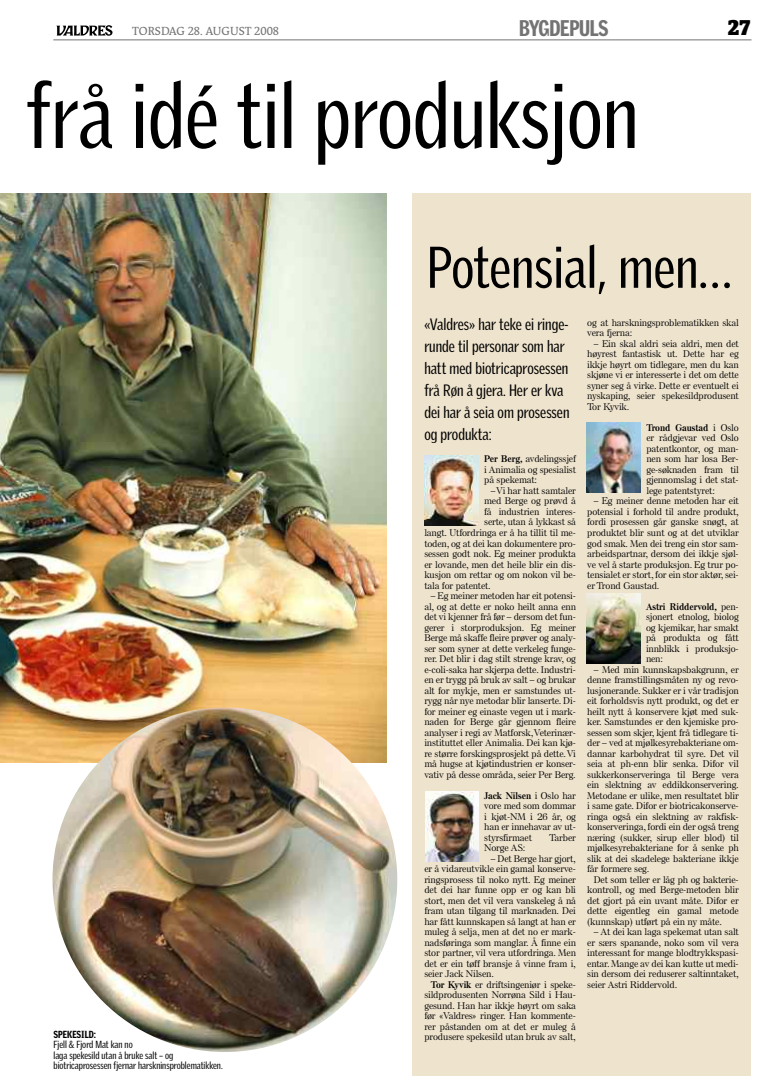
<style>
.page{position:relative;width:772px;height:1092px;background:#fff}
.page>*{position:absolute;margin:0;border:0;box-sizing:border-box;transform-origin:0 0}
.t1{font:89px "Griffith Gothic Cond";color:#000}
.t2{font:57px "Griffith Gothic Cond";color:#000}
.t3{font:900 22px "Griffith Gothic Cond";letter-spacing:-.015em;color:#737373}
.t4{font:22px "The Antiqua B9 c Black Caps";color:#000}
.t5{font:16px/22px "Griffith Gothic Cond";color:#000}
.t6{font:12px "The Antiqua B5 c Caps";color:#737373}
.t7{font:10px/10.5px "Griffith Gothic Cond";color:#000}
.t8{font:900 10px "Griffith Gothic Cond";color:#000}
.t9{font:500 9.3px/10.5px "Else NPL";color:#000;text-align:justify}
.s1{font-weight:700}
</style>
<div class="page">
<div style="left:412px;top:193px;width:338px;height:882px;background:#eee3cd"></div>
<svg style="left:56px;top:25px;width:56px;height:11px"></svg>
<hr style="left:53px;top:40px;width:698px;height:1px;background:#737373">
<img style="left:0;top:194px;width:386px;height:568px">
<img style="left:424px;top:455px;width:54px;height:70px">
<img style="left:425px;top:791px;width:53px;height:70px">
<img style="left:586px;top:593px;width:53px;height:70px">
<img style="left:586px;top:423px;width:54px;height:69px">
<img style="left:52px;top:707px;width:345px;height:344px;border-radius:50%">
<p class="t6" style="left:132px;top:24px;width:148px">TORSDAG 28. AUGUST 2008</p>
<h3 class="t3" style="left:518px;top:15px;width:91px">BYGDEPULS</h3>
<h3 class="t4" style="left:727px;top:14px;width:24px">27</h3>
<h1 class="t1" style="left:27px;top:80px;width:613px">frå idé til produksjon</h1>
<p class="t8" style="left:53px;top:1028px;width:44px">SPEKESILD:</p>
<p class="t7" style="left:53px;top:1040px;width:170px">Fjell &amp; Fjord Mat kan no<br>laga spekesild utan å bruke salt – og biotricaprosessen fjernar harskninsproblematikken.</p>
<h2 class="t2" style="left:426px;top:244px;width:306px">Potensial, men...</h2>
<h3 class="t5" style="left:424px;top:315px;width:147px">«Valdres» har teke ei ringe&shy;runde til personar som har hatt med biotricaprosessen frå Røn å gjera. Her er kva dei har å seia om prosessen og produkta:</h3>
<p class="t9" style="left:484px;top:454px;width:93px"><span class="s1">Per Berg,</span> avdelingssjef i Animalia og spesialist på spekemat:</p>
<p class="t9" style="left:490px;top:486px;width:87px">– Vi har hatt samtaler</p>
<p class="t9" style="left:484px;top:496px;width:93px">med Berge og prøvd å</p>
<p class="t9" style="left:484px;top:507px;width:93px">få industrien interes-</p>
<p class="t9" style="left:484px;top:517px;width:93px">serte, utan å lykkast så</p>
<p class="t9" style="left:424px;top:528px;width:153px">langt. Utfordringa er å ha tillit til me-</p>
<p class="t9" style="left:424px;top:538px;width:153px">toden, og at dei kan dokumentere pro-</p>
<p class="t9" style="left:424px;top:549px;width:153px">sessen godt nok. Eg meiner produkta</p>
<p class="t9" style="left:424px;top:559px;width:153px">er lovande, men det heile blir ein dis-</p>
<p class="t9" style="left:424px;top:570px;width:153px">kusjon om rettar og om nokon vil be-</p>
<p class="t9" style="left:424px;top:580px;width:68px">tala for patentet.</p>
<p class="t9" style="left:424px;top:591px;width:153px;text-indent:6px">– Eg meiner metoden har eit potensi&shy;al, og at dette er noko heilt anna enn det vi kjenner frå før – dersom det fun&shy;gerer i storproduksjon. Eg meiner Berge må skaffe fleire prøver og analy&shy;ser som syner at dette verkeleg funge&shy;rer. Det blir i dag stilt strenge krav, og e-coli-saka har skjerpa dette. Industri&shy;en er trygg på bruk av salt – og brukar alt for mykje, men er samstundes ut&shy;rygg når nye metodar blir lanserte. Di&shy;for meiner eg einaste vegen ut i mark&shy;naden for Berge går gjennom fleire analyser i regi av Matforsk,Veterinær&shy;instituttet eller Animalia. Dei kan kjø&shy;re større forskingsprosjekt på dette.Vi må hugse at kjøtindustrien er konser&shy;vativ på desse områda, seier Per Berg.</p>
<p class="t9" style="left:484px;top:790px;width:93px"><span class="s1">Jack Nilsen</span> i Oslo har vore med som dommar i kjøt-NM i 26 år, og han er innehavar av ut&shy;styrsfirmaet</p>
<p class="t9" style="left:549px;top:832px;width:28px">Tarber</p>
<p class="t9" style="left:484px;top:843px;width:43px">Norge AS:</p>
<p class="t9" style="left:424px;top:853px;width:153px;text-indent:66px">– Det Berge har gjort, er å vidareutvikle ein gamal konserve&shy;ringsprosess til noko nytt. Eg meiner det dei har funne opp er og kan bli stort, men det vil vera vanskeleg å nå fram utan tilgang til marknaden. Dei har fått kunnskapen så langt at han er muleg å selja, men at det no er mark&shy;nadsføringa som manglar. Å finne ein stor partner, vil vera utfordringa. Men det er ein tøff bransje å vinne fram i, seier Jack Nilsen.</p>
<p class="t9" style="left:424px;top:979px;width:153px;text-indent:6px"><span class="s1">Tor Kyvik</span> er driftsingeniør i speke&shy;sildprodusenten Norrøna Sild i Hau&shy;gesund. Han har ikkje høyrt om saka før «Valdres» ringer. Han kommente&shy;rer påstanden om at det er muleg å produsere spekesild utan bruk av salt,</p>
<p class="t9" style="left:586px;top:318px;width:153px">og at harskningsproblematikken skal vera fjerna:</p>
<p class="t9" style="left:586px;top:339px;width:153px;text-indent:6px">– Ein skal aldri seia aldri, men det høyrest fantastisk ut. Dette har eg ikkje høyrt om tidlegare, men du kan skjøne vi er interesserte i det om dette syner seg å virke. Dette er eventuelt ei nyskaping, seier spekesildprodusent Tor Kyvik.</p>
<p class="t9" style="left:646px;top:423px;width:94px"><span class="s1">Trond Gaustad</span> i Oslo er rådgjevar ved Oslo patentkontor, og man&shy;nen som har losa Ber&shy;ge-søknaden fram til gjennomslag i det stat&shy;lege patentstyret:</p>
<p class="t9" style="left:586px;top:496px;width:153px;text-indent:6px">– Eg meiner denne metoden har eit potensial i forhold til andre produkt, fordi prosessen går ganske snøgt, at produktet blir sunt og at det utviklar god smak. Men dei treng ein stor sam&shy;arbeidspartnar, dersom dei ikkje sjøl&shy;ve vel å starte produksjon. Eg trur po&shy;tensialet er stort, for ein stor aktør, sei&shy;er Trond Gaustad.</p>
<p class="t9" style="left:645px;top:601px;width:94px"><span class="s1">Astri Riddervold,</span> pen&shy;sjonert etnolog, biolog og kjemikar, har smakt på produkta og fått innblikk i produksjo&shy;nen:</p>
<p class="t9" style="left:586px;top:664px;width:153px;text-indent:6px">– Med min kunnskapsbakgrunn, er denne framstillingsmåten ny og revo&shy;lusjonerande. Sukker er i vår tradisjon eit forholdsvis nytt produkt, og det er heilt nytt å konservere kjøt med suk&shy;ker. Samstundes er den kjemiske pro&shy;sessen som skjer, kjent frå tidlegare ti&shy;der – ved at mjølkesyrebakteriane om&shy;dannar karbohydrat til syre. Det vil seia at ph-enn blir senka. Difor vil sukkerkonserveringa til Berge vera ein slektning av eddikkonservering.<br>Metodane er ulike, men resultatet blir i same gate. Difor er biotricakonserve&shy;ringa også ein slektning av rakfisk&shy;konserveringa, fordi ein der også treng næring (sukker, sirup eller blod) til mjølkesyrebakteriane for å senke ph slik at dei skadelege bakteriane ikkje får formere seg.</p>
<p class="t9" style="left:586px;top:874px;width:153px;text-indent:6px">Det som teller er låg ph og bakterie&shy;kontroll, og med Berge-metoden blir det gjort på ein uvant måte. Difor er dette eigentleg ein gamal metode (kunnskap) utført på ein ny måte.</p>
<p class="t9" style="left:586px;top:927px;width:153px;text-indent:6px">– At dei kan laga spekemat utan salt er særs spanande, noko som vil vera interessant for mange blodtrykkspasi&shy;entar. Mange av dei kan kutte ut medi&shy;sin dersom dei reduserer saltinntaket, seier Astri Riddervold.</p>
</div>
